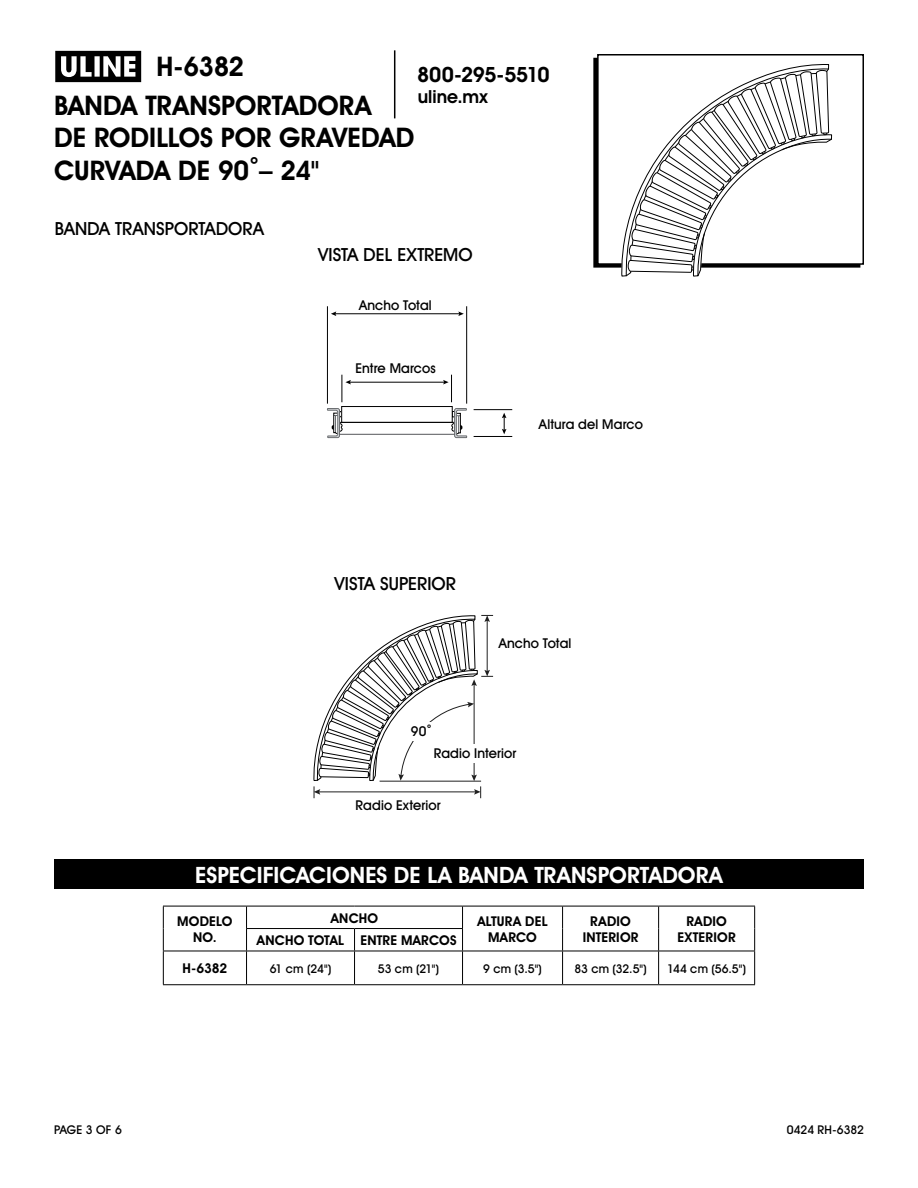
<style>
.page{position:relative;width:918px;height:1188px;background:#fff}
.page>*{position:absolute;margin:0;border:0;box-sizing:border-box;transform-origin:0 0}
.t1{font:700 27px/38.7px "Uline Two Knine";color:#000}
.t2{font:700 22.5px "Uline Two Knine";letter-spacing:.005em;color:#fff}
.t3{font:700 21px "Uline Two Knine";letter-spacing:-.02em;color:#000}
.t4{font:18px "Uline Two Knine";letter-spacing:.005em;color:#000}
.t5{font:700 18px "Uline Two Knine";color:#000}
.t6{font:700 13.5px/16.2px "Uline Two Knine";letter-spacing:.015em;color:#000;text-align:center}
.t7{font:13.5px "Uline Two Knine";letter-spacing:.01em;color:#000}
.t8{font:12px "Uline Two Knine";color:#000}
.s1{font-weight:700}
</style>
<div class="page">
<svg style="left:55px;top:51px;width:86px;height:31px"></svg>
<hr style="left:394px;top:50px;width:1px;height:68px;background:#000">
<div style="left:54px;top:859px;width:810px;height:30px;background:#000"></div>
<hr style="left:163px;top:906px;width:84px;height:1px;background:#000">
<hr style="left:247px;top:906px;width:108px;height:1px;background:#000">
<hr style="left:355px;top:906px;width:108px;height:1px;background:#000">
<hr style="left:463px;top:906px;width:100px;height:1px;background:#000">
<hr style="left:563px;top:906px;width:96px;height:1px;background:#000">
<hr style="left:659px;top:906px;width:96px;height:1px;background:#000">
<svg style="left:163px;top:906px;width:1px;height:45px"></svg>
<svg style="left:246px;top:906px;width:1px;height:45px"></svg>
<svg style="left:354px;top:929px;width:1px;height:22px"></svg>
<svg style="left:462px;top:906px;width:1px;height:45px"></svg>
<svg style="left:562px;top:906px;width:1px;height:45px"></svg>
<svg style="left:658px;top:906px;width:1px;height:45px"></svg>
<svg style="left:754px;top:906px;width:1px;height:45px"></svg>
<hr style="left:163px;top:951px;width:1px;height:33px;background:#000">
<hr style="left:246px;top:951px;width:1px;height:33px;background:#000">
<hr style="left:354px;top:951px;width:1px;height:33px;background:#000">
<hr style="left:462px;top:951px;width:1px;height:33px;background:#000">
<hr style="left:562px;top:951px;width:1px;height:33px;background:#000">
<hr style="left:658px;top:951px;width:1px;height:33px;background:#000">
<hr style="left:754px;top:951px;width:1px;height:33px;background:#000">
<hr style="left:163px;top:984px;width:84px;height:1px;background:#000">
<hr style="left:247px;top:984px;width:108px;height:1px;background:#000">
<hr style="left:355px;top:984px;width:108px;height:1px;background:#000">
<hr style="left:463px;top:984px;width:100px;height:1px;background:#000">
<hr style="left:563px;top:984px;width:96px;height:1px;background:#000">
<hr style="left:659px;top:984px;width:96px;height:1px;background:#000">
<hr style="left:163px;top:951px;width:84px;height:1px;background:#000">
<hr style="left:246px;top:928px;width:109px;height:1px;background:#000">
<hr style="left:355px;top:928px;width:108px;height:1px;background:#000">
<hr style="left:247px;top:951px;width:108px;height:1px;background:#000">
<hr style="left:355px;top:951px;width:108px;height:1px;background:#000">
<hr style="left:463px;top:951px;width:100px;height:1px;background:#000">
<hr style="left:563px;top:951px;width:96px;height:1px;background:#000">
<hr style="left:659px;top:951px;width:96px;height:1px;background:#000">
<svg style="left:313px;top:614px;width:180px;height:184px"></svg>
<hr style="left:466px;top:306px;width:1px;height:98px;background:#000">
<hr style="left:327px;top:306px;width:1px;height:98px;background:#000">
<hr style="left:474px;top:436px;width:38px;height:1px;background:#000">
<hr style="left:474px;top:409px;width:38px;height:1px;background:#000">
<hr style="left:335px;top:313px;width:125px;height:1px;background:#000">
<svg style="left:331px;top:311px;width:5px;height:5px"></svg>
<svg style="left:458px;top:311px;width:6px;height:5px"></svg>
<hr style="left:349px;top:382px;width:96px;height:1px;background:#000">
<svg style="left:342px;top:375px;width:9px;height:27px"></svg>
<svg style="left:443px;top:375px;width:9px;height:27px"></svg>
<svg style="left:502px;top:413px;width:4px;height:21px"></svg>
<div style="left:341px;top:406px;width:112px;height:17px;border:1px solid #000"></div>
<svg style="left:327px;top:408px;width:16px;height:30px"></svg>
<svg style="left:451px;top:408px;width:16px;height:30px"></svg>
<hr style="left:340px;top:434px;width:115px;height:1px;background:#55575a">
<div style="left:345px;top:363px;width:101px;height:13px;background:#fff"></div>
<div style="left:597px;top:54px;width:267px;height:211px;border:2px solid #000"></div>
<svg style="left:625px;top:64px;width:207px;height:213px"></svg>
<div style="left:491px;top:637px;width:89px;height:14px;background:#fff"></div>
<div style="left:404px;top:723px;width:31px;height:18px;background:#fff"></div>
<div style="left:427px;top:744px;width:95px;height:18px;background:#fff"></div>
<h1 class="t1" style="left:54px;top:47px;width:319px;text-indent:103px">H-6382<br>BANDA TRANSPORTADORA</h1>
<h1 class="t1" style="left:54px;top:121px;width:362px;line-height:32.4px">DE RODILLOS POR GRAVEDAD<br>CURVADA DE 90˚– 24"</h1>
<h3 class="t3" style="left:417px;top:62px;width:134px">800-295-5510</h3>
<h3 class="t5" style="left:418px;top:86px;width:71px">uline.mx</h3>
<h3 class="t4" style="left:55px;top:218px;width:211px">BANDA TRANSPORTADORA</h3>
<h3 class="t4" style="left:318px;top:244px;width:156px">VISTA DEL EXTREMO</h3>
<p class="t7" style="left:359px;top:297px;width:74px">Ancho Total</p>
<p class="t7" style="left:355px;top:360px;width:82px">Entre Marcos</p>
<p class="t7" style="left:539px;top:416px;width:105px">Altura del Marco</p>
<h3 class="t4" style="left:335px;top:572px;width:123px">VISTA SUPERIOR</h3>
<p class="t7" style="left:411px;top:723px;width:23px">90<span class="s1">˚</span></p>
<p class="t7" style="left:499px;top:634px;width:74px">Ancho Total</p>
<p class="t7" style="left:434px;top:745px;width:84px">Radio Interior</p>
<p class="t7" style="left:356px;top:797px;width:86px">Radio Exterior</p>
<h2 class="t2" style="left:195px;top:861px;width:529px">ESPECIFICACIONES DE LA BANDA TRANSPORTADORA</h2>
<p class="t6" style="left:177px;top:913px;width:57px">MODELO<br>NO.</p>
<p class="t6" style="left:331px;top:910px;width:49px">ANCHO</p>
<p class="t6" style="left:477px;top:913px;width:72px">ALTURA DEL<br>MARCO</p>
<p class="t6" style="left:583px;top:913px;width:57px">RADIO<br>INTERIOR</p>
<p class="t6" style="left:686px;top:913px;width:42px">RADIO</p>
<p class="t6" style="left:257px;top:932px;width:201px">ANCHO TOTAL ENTRE MARCOS</p>
<p class="t6" style="left:678px;top:929px;width:60px">EXTERIOR</p>
<p class="t6" style="left:183px;top:960px;width:46px">H-6382</p>
<p class="t8" style="left:270px;top:961px;width:63px">61 cm (24")</p>
<p class="t8" style="left:378px;top:961px;width:63px">53 cm (21")</p>
<p class="t8" style="left:483px;top:961px;width:60px">9 cm (3.5")</p>
<p class="t8" style="left:574px;top:961px;width:74px">83 cm (32.5")</p>
<p class="t8" style="left:667px;top:961px;width:80px">144 cm (56.5")</p>
<p class="t8" style="left:54px;top:1122px;width:69px">PAGE 3 OF 6</p>
<p class="t8" style="left:787px;top:1122px;width:79px">0424 RH-6382</p>
</div>
